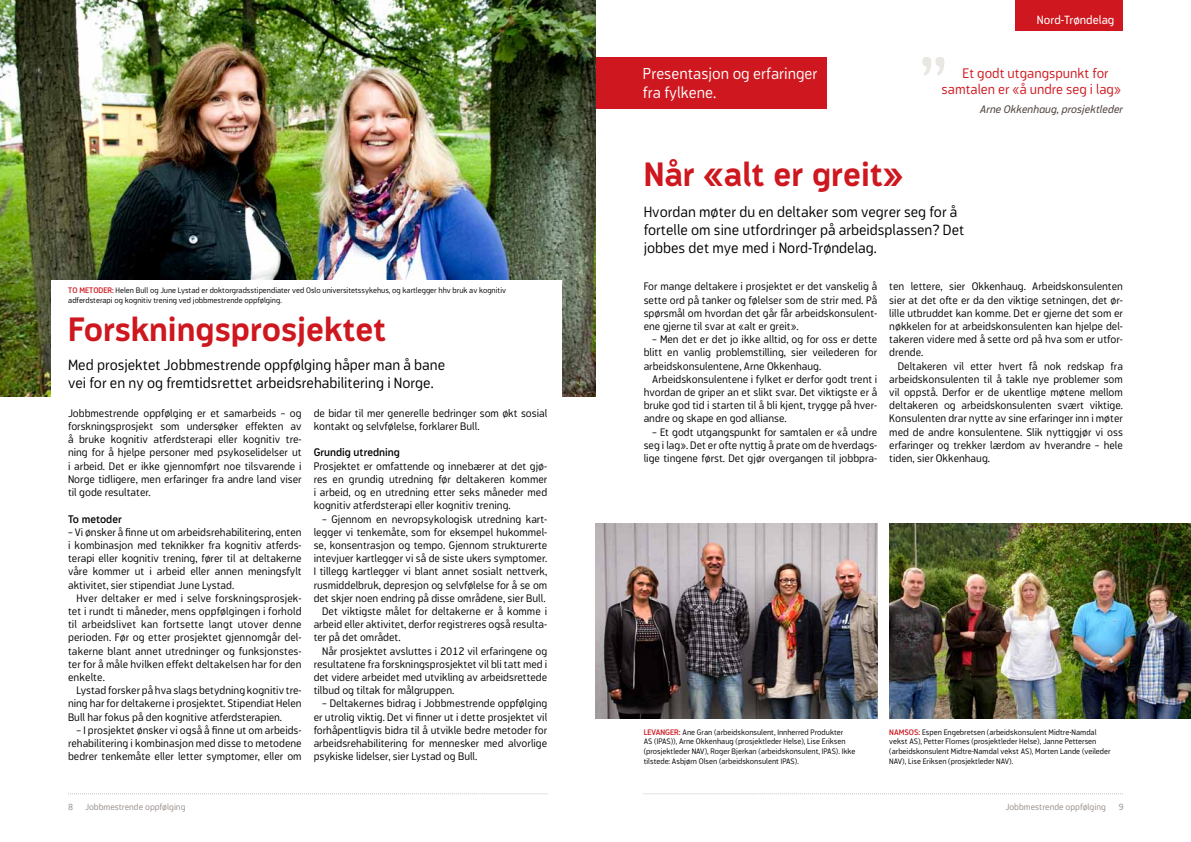
<style>
.page{position:relative;width:1191px;height:842px;background:#fff}
.page>*{position:absolute;margin:0;border:0;box-sizing:border-box;transform-origin:0 0}
.t1{font:300 80px "Modus";color:#e8e7e1}
.t2{font:700 33.4px "Modus";color:#ce171e}
.t3{font:300 16px/19.2px "Modus";color:#fff}
.t4{font:300 15px/18px "Modus";color:#000}
.t5{font:300 14px/16.8px "Modus";color:#ce171e}
.t6{font:12px "Modus";color:#fff}
.t7{font:300 11px/13.2px "Modus";color:#000;text-align:justify}
.t8{font:italic 11px "Modus";color:#51443f}
.t9{font:600 11px "Modus";color:#000}
.t10{font:300 9px "Modus";color:#958d88}
.t11{font:300 8px/9.6px "Modus";color:#000}
.s1{font-weight:600;color:#ce171e}
.s2{font-weight:600}
</style>
<div class="page">
<svg style="left:68px;top:793px;width:479px;height:1px"></svg>
<svg style="left:643px;top:793px;width:480px;height:1px"></svg>
<img style="left:0;top:0;width:595px;height:396px">
<div style="left:51px;top:280px;width:510px;height:500px;background:#fff"></div>
<div style="left:1015px;top:0;width:108px;height:30px;background:#ce171e"></div>
<div style="left:596px;top:57px;width:230px;height:52px;background:#ce171e"></div>
<img style="left:595px;top:523px;width:282px;height:195px">
<img style="left:889px;top:523px;width:302px;height:195px">
<p class="t6" style="left:1037px;top:13px;width:79px">Nord-Trøndelag</p>
<p class="t1" style="left:918px;top:41px;width:31px">”</p>
<p class="t3" style="left:643px;top:64px;width:176px">Presentasjon og erfaringer fra fylkene.</p>
<h3 class="t5" style="left:941px;top:64px;width:181px;text-indent:21px">Et godt utgangspunkt for samtalen er «å undre seg i lag»</h3>
<p class="t11" style="left:68px;top:285px;width:439px"><span class="s1">TO METODER:</span> Helen Bull og June Lystad er doktorgradsstipendiater ved Oslo universitetssykehus, og kartlegger hhv bruk av kognitiv adferdsterapi og kognitiv trening ved jobbmestrende oppfølging.</p>
<h1 class="t2" style="left:68px;top:311px;width:320px">Forskningsprosjektet</h1>
<p class="t4" style="left:68px;top:356px;width:378px">Med prosjektet Jobbmestrende oppfølging håper man å bane vei for en ny og fremtidsrettet arbeidsrehabilitering i Norge.</p>
<p class="t7" style="left:68px;top:406px;width:235px">Jobbmestrende oppfølging er et samarbeids – og forskningsprosjekt som undersøker effekten av å bruke kognitiv atferdsterapi eller kognitiv tre&shy;ning for å hjelpe personer med psykoselidelser ut i arbeid. Det er ikke gjennomført noe tilsvarende i Norge tidligere, men erfaringer fra andre land viser til gode resultater.</p>
<p class="t9" style="left:68px;top:512px;width:55px">To metoder</p>
<p class="t7" style="left:68px;top:525px;width:235px">– Vi ønsker å finne ut om arbeidsrehabilitering, enten</p>
<p class="t7" style="left:68px;top:538px;width:235px">i kombinasjon med teknikker fra kognitiv atferds-</p>
<p class="t7" style="left:68px;top:552px;width:235px">terapi eller kognitiv trening, fører til at deltakerne</p>
<p class="t7" style="left:68px;top:565px;width:235px">våre kommer ut i arbeid eller annen meningsfylt</p>
<p class="t7" style="left:68px;top:578px;width:168px">aktivitet, sier stipendiat June Lystad.</p>
<p class="t7" style="left:77px;top:591px;width:226px">Hver deltaker er med i selve forskningsprosjek-</p>
<p class="t7" style="left:68px;top:604px;width:235px">tet i rundt ti måneder, mens oppfølgingen i forhold</p>
<p class="t7" style="left:68px;top:618px;width:235px">til arbeidslivet kan fortsette langt utover denne</p>
<p class="t7" style="left:68px;top:631px;width:235px">perioden. Før og etter prosjektet gjennomgår del-</p>
<p class="t7" style="left:68px;top:644px;width:235px">takerne blant annet utredninger og funksjonstes-</p>
<p class="t7" style="left:68px;top:657px;width:235px">ter for å måle hvilken effekt deltakelsen har for den</p>
<p class="t7" style="left:68px;top:670px;width:38px">enkelte.</p>
<p class="t7" style="left:77px;top:684px;width:226px">Lystad forsker på hva slags betydning kognitiv tre-</p>
<p class="t7" style="left:68px;top:697px;width:235px">ning har for deltakerne i prosjektet. Stipendiat Helen</p>
<p class="t7" style="left:68px;top:710px;width:215px">Bull har fokus på den kognitive atferdsterapien.</p>
<p class="t7" style="left:68px;top:723px;width:235px;text-indent:9px">– I prosjektet ønsker vi også å finne ut om arbeids&shy;rehabilitering i kombinasjon med disse to metodene bedrer tenkemåte eller letter symptomer, eller om</p>
<p class="t7" style="left:314px;top:406px;width:235px">de bidar til mer generelle bedringer som økt sosial kontakt og selvfølelse, forklarer Bull.</p>
<p class="t7" style="left:314px;top:446px;width:235px;text-align:left"><span class="s2">Grundig utredning<br></span>Prosjektet er omfattende og innebærer at det gjø&shy;res en grundig utredning før deltakeren kommer i arbeid, og en utredning etter seks måneder med kognitiv atferdsterapi eller kognitiv trening.</p>
<p class="t7" style="left:322px;top:512px;width:226px">– Gjennom en nevropsykologisk utredning kart-</p>
<p class="t7" style="left:314px;top:525px;width:235px">legger vi tenkemåte, som for eksempel hukommel-</p>
<p class="t7" style="left:314px;top:538px;width:235px">se, konsentrasjon og tempo. Gjennom strukturerte</p>
<p class="t7" style="left:314px;top:552px;width:235px">intevjuer kartlegger vi så de siste ukers symptomer.</p>
<p class="t7" style="left:314px;top:565px;width:235px">I tillegg kartlegger vi blant annet sosialt nettverk,</p>
<p class="t7" style="left:314px;top:578px;width:235px">rusmiddelbruk, depresjon og selvfølelse for å se om</p>
<p class="t7" style="left:314px;top:591px;width:233px">det skjer noen endring på disse områdene, sier Bull.</p>
<p class="t7" style="left:322px;top:604px;width:226px">Det viktigste målet for deltakerne er å komme i</p>
<p class="t7" style="left:314px;top:618px;width:235px">arbeid eller aktivitet, derfor registreres også resulta-</p>
<p class="t7" style="left:314px;top:631px;width:88px">ter på det området.</p>
<p class="t7" style="left:322px;top:644px;width:227px">Når prosjektet avsluttes i 2012 vil erfaringene og</p>
<p class="t7" style="left:314px;top:657px;width:235px">resultatene fra forskningsprosjektet vil bli tatt med i</p>
<p class="t7" style="left:314px;top:670px;width:235px">det videre arbeidet med utvikling av arbeidsrettede</p>
<p class="t7" style="left:314px;top:684px;width:142px">tilbud og tiltak for målgruppen.</p>
<p class="t7" style="left:314px;top:697px;width:235px;text-indent:9px">– Deltakernes bidrag i Jobbmestrende oppfølging er utrolig viktig. Det vi finner ut i dette prosjektet vil forhåpentligvis bidra til å utvikle bedre metoder for arbeidsrehabilitering for mennesker med alvorlige psykiske lidelser, sier Lystad og Bull.</p>
<p class="t8" style="left:980px;top:103px;width:144px">Arne Okkenhaug, prosjektleder</p>
<h1 class="t2" style="left:643px;top:156px;width:261px">Når «alt er greit»</h1>
<p class="t4" style="left:643px;top:203px;width:322px">Hvordan møter du en deltaker som vegrer seg for å fortelle om sine utfordringer på arbeidsplassen? Det</p>
<h3 class="t4" style="left:643px;top:239px;width:234px">jobbes det mye med i Nord-Trøndelag.</h3>
<p class="t7" style="left:643px;top:280px;width:235px">For mange deltakere i prosjektet er det vanskelig å sette ord på tanker og følelser som de strir med. På spørsmål om hvordan det går får arbeidskonsulent&shy;ene gjerne til svar at «alt er greit».</p>
<p class="t7" style="left:643px;top:333px;width:235px;text-indent:9px">– Men det er det jo ikke alltid, og for oss er dette blitt en vanlig problemstilling, sier veilederen for arbeidskonsulentene, Arne Okkenhaug.</p>
<p class="t7" style="left:643px;top:372px;width:235px;text-indent:9px">Arbeidskonsulentene i fylket er derfor godt trent i hvordan de griper an et slikt svar. Det viktigste er å bruke god tid i starten til å bli kjent, trygge på hver&shy;andre og skape en god allianse.</p>
<p class="t7" style="left:643px;top:425px;width:235px;text-indent:9px">– Et godt utgangspunkt for samtalen er «å undre seg i lag». Det er ofte nyttig å prate om de hverdags&shy;lige tingene først. Det gjør overgangen til jobbpra-</p>
<p class="t7" style="left:889px;top:280px;width:235px">ten lettere, sier Okkenhaug. Arbeidskonsulenten sier at det ofte er da den viktige setningen, det ør&shy;lille utbruddet kan komme. Det er gjerne det som er nøkkelen for at arbeidskonsulenten kan hjelpe del&shy;takeren videre med å sette ord på hva som er utfor&shy;drende.</p>
<p class="t7" style="left:889px;top:359px;width:235px;text-indent:9px">Deltakeren vil etter hvert få nok redskap fra arbeidskonsulenten til å takle nye problemer som vil oppstå. Derfor er de ukentlige møtene mellom deltakeren og arbeidskonsulenten svært viktige.<br>Konsulenten drar nytte av sine erfaringer inn i møter med de andre konsulentene. Slik nyttiggjør vi oss erfaringer og trekker lærdom av hverandre – hele tiden, sier Okkenhaug.</p>
<p class="t11" style="left:643px;top:727px;width:213px"><span class="s1">lEVANGER:</span> Ane Gran (arbeidskonsulent, Innherred Produkter<br>AS (IPAS)), Arne Okkenhaug (prosjektleder Helse), Lise Eriksen (prosjektleder NAV), Roger Bjerkan (arbeidskonsulent, IPAS). Ikke tilstede: Asbjørn Olsen (arbeidskonsulent IPAS).</p>
<p class="t11" style="left:889px;top:727px;width:223px"><span class="s1">NAMSOS:</span> Espen Engebretsen (arbeidskonsulent Midtre-Namdal vekst AS), Petter Flornes (prosjektleder Helse), Janne Pettersen (arbeidskonsulent Midtre-Namdal vekst AS), Morten Lande (veileder NAV), Lise Eriksen (prosjektleder NAV).</p>
<p class="t10" style="left:68px;top:802px;width:7px">8</p>
<p class="t10" style="left:85px;top:802px;width:102px">Jobbmestrende oppfølging</p>
<p class="t10" style="left:1005px;top:802px;width:102px">Jobbmestrende oppfølging</p>
<p class="t10" style="left:1118px;top:802px;width:7px">9</p>
</div>
